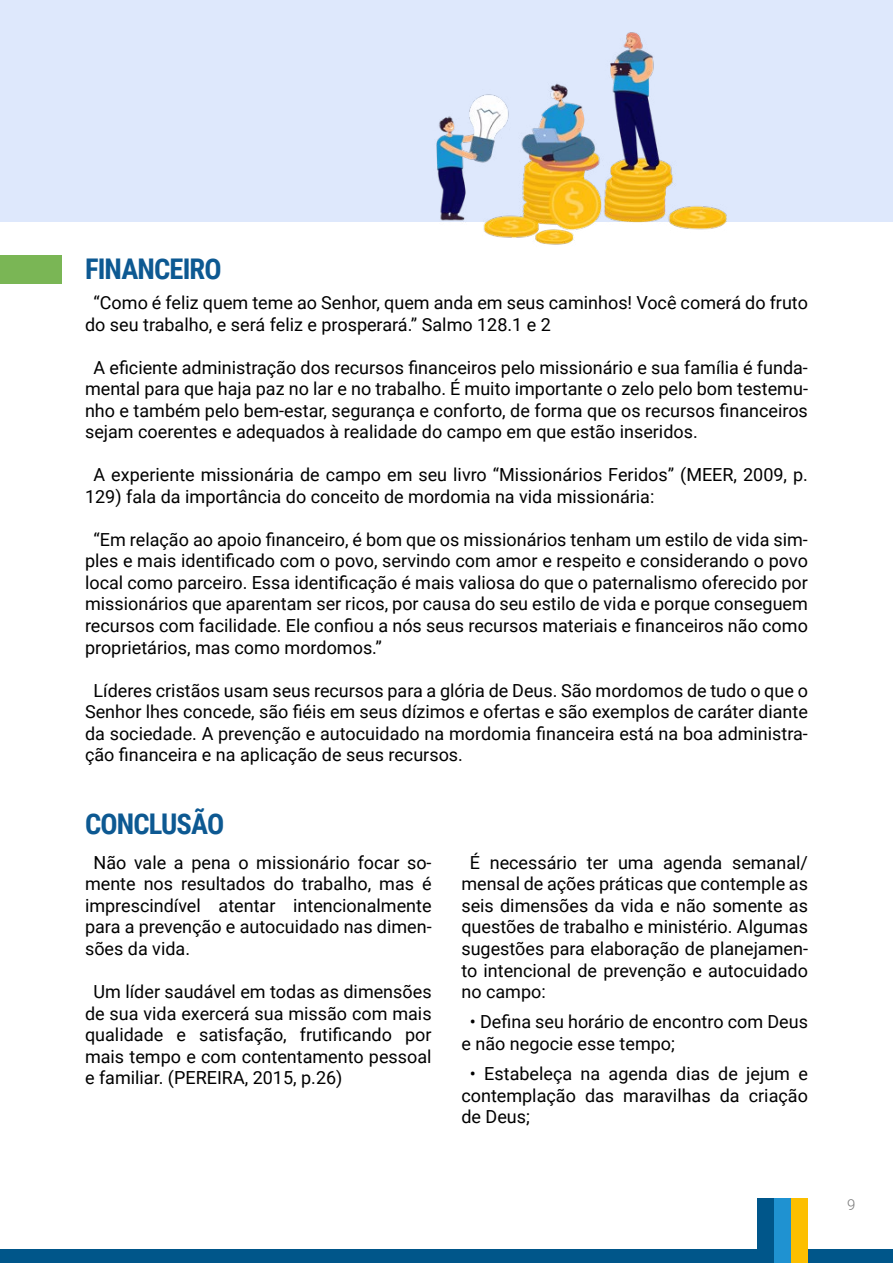
<style>
.page{position:relative;width:893px;height:1263px;background:#fff}
.page>*{position:absolute;margin:0;border:0;box-sizing:border-box;transform-origin:0 0}
.t1{font:700 28.5px "Roboto Condensed";letter-spacing:-.03em;color:#0d5992}
.t2{font:18px/21.6px "Roboto";color:#000;text-align:justify}
.t3{font:300 15px "Roboto";color:#797979}
</style>
<div class="page">
<div style="left:0;top:1249px;width:893px;height:14px;background:#00568a"></div>
<div style="left:791px;top:1198px;width:17px;height:65px;background:#fcbf00"></div>
<div style="left:774px;top:1198px;width:17px;height:65px;background:#1f92d1"></div>
<div style="left:757px;top:1198px;width:17px;height:65px;background:#00568a"></div>
<div style="left:0;top:0;width:893px;height:221px;background:#dee8fc"></div>
<img style="left:210px;top:32px;width:683px;height:213px">
<div style="left:0;top:255px;width:62px;height:29px;background:#7ab655"></div>
<h1 class="t1" style="left:85px;top:249px;width:138px">FINANCEIRO</h1>
<p class="t2" style="left:85px;top:291px;width:724px;text-indent:8px">“Como é feliz quem teme ao Senhor, quem anda em seus caminhos! Você comerá do fruto do seu trabalho, e será feliz e prosperará.” Salmo 128.1 e 2</p>
<p class="t2" style="left:85px;top:356px;width:724px;text-indent:8px">A eficiente administração dos recursos financeiros pelo missionário e sua família é funda&shy;mental para que haja paz no lar e no trabalho. É muito importante o zelo pelo bom testemu&shy;nho e também pelo bem-estar, segurança e conforto, de forma que os recursos financeiros sejam coerentes e adequados à realidade do campo em que estão inseridos.</p>
<p class="t2" style="left:85px;top:463px;width:724px;text-indent:8px">A experiente missionária de campo em seu livro “Missionários Feridos” (MEER, 2009, p.<br>129) fala da importância do conceito de mordomia na vida missionária:</p>
<p class="t2" style="left:85px;top:528px;width:724px;text-indent:8px">“Em relação ao apoio financeiro, é bom que os missionários tenham um estilo de vida sim&shy;ples e mais identificado com o povo, servindo com amor e respeito e considerando o povo local como parceiro. Essa identificação é mais valiosa do que o paternalismo oferecido por missionários que aparentam ser ricos, por causa do seu estilo de vida e porque conseguem recursos com facilidade. Ele confiou a nós seus recursos materiais e financeiros não como proprietários, mas como mordomos.”</p>
<p class="t2" style="left:85px;top:679px;width:724px;text-indent:8px">Líderes cristãos usam seus recursos para a glória de Deus. São mordomos de tudo o que o Senhor lhes concede, são fiéis em seus dízimos e ofertas e são exemplos de caráter diante da sociedade. A prevenção e autocuidado na mordomia financeira está na boa administra&shy;ção financeira e na aplicação de seus recursos.</p>
<h1 class="t1" style="left:85px;top:804px;width:141px">CONCLUSÃO</h1>
<p class="t2" style="left:85px;top:851px;width:348px;text-indent:8px">Não vale a pena o missionário focar so&shy;mente nos resultados do trabalho, mas é imprescindível atentar intencionalmente para a prevenção e autocuidado nas dimen&shy;sões da vida.</p>
<p class="t2" style="left:85px;top:980px;width:348px;text-indent:8px">Um líder saudável em todas as dimensões de sua vida exercerá sua missão com mais qualidade e satisfação, frutificando por mais tempo e com contentamento pessoal e familiar. (PEREIRA, 2015, p.26)</p>
<p class="t2" style="left:461px;top:851px;width:348px;text-indent:8px">É necessário ter uma agenda semanal/ mensal de ações práticas que contemple as seis dimensões da vida e não somente as questões de trabalho e ministério. Algumas sugestões para elaboração de planejamen&shy;to intencional de prevenção e autocuidado no campo:</p>
<p class="t2" style="left:461px;top:1010px;width:348px;text-indent:8px">• Defina seu horário de encontro com Deus e não negocie esse tempo;</p>
<p class="t2" style="left:461px;top:1062px;width:348px;text-indent:8px">• Estabeleça na agenda dias de jejum e contemplação das maravilhas da criação de Deus;</p>
<p class="t3" style="left:847px;top:1194px;width:10px">9</p>
</div>
